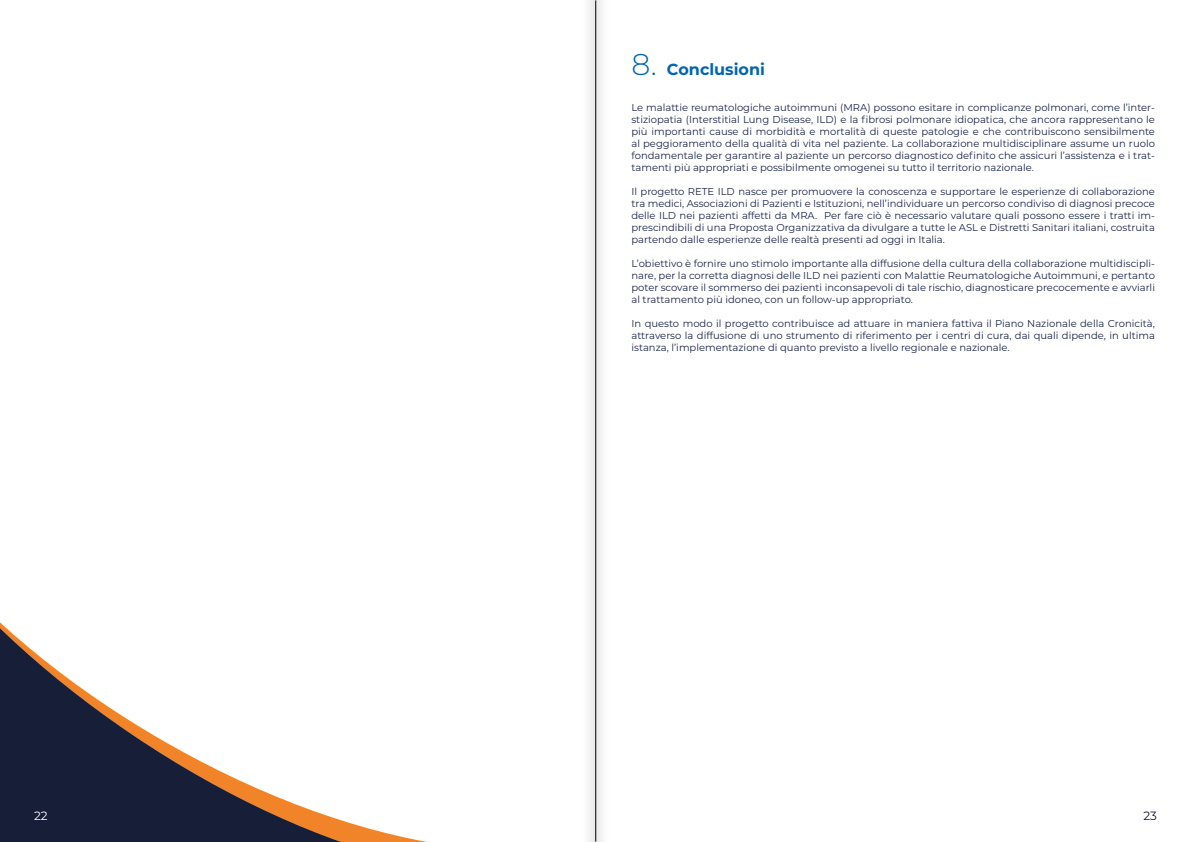
<style>
.page{position:relative;width:1191px;height:842px;background:#fff}
.page>*{position:absolute;margin:0;border:0;box-sizing:border-box;transform-origin:0 0}
.t1{font:700 16px "Montserrat";color:#0065b1}
.t2{font:12px "Montserrat";color:#11162d}
.t3{font:12px "Montserrat";color:#fff}
.t4{font:10px/12px "Montserrat";color:#1a264a;text-align:justify}
.s1{font-weight:300;font-size:30px}
</style>
<div class="page">
<img style="left:589px;top:0;width:13px;height:841px">
<hr style="left:595px;top:0;width:1px;height:841px;background:#000">
<svg style="left:0;top:622px;width:406px;height:220px"></svg>
<p class="t3" style="left:34px;top:807px;width:15px">22</p>
<h1 class="t1" style="left:631px;top:58px;width:135px"><span class="s1">8.</span> Conclusioni</h1>
<p class="t4" style="left:631px;top:101px;width:525px">Le malattie reumatologiche autoimmuni (MRA) possono esitare in complicanze polmonari, come l’inter&shy;stiziopatia (Interstitial Lung Disease, ILD) e la fibrosi polmonare idiopatica, che ancora rappresentano le più importanti cause di morbidità e mortalità di queste patologie e che contribuiscono sensibilmente al peggioramento della qualità di vita nel paziente. La collaborazione multidisciplinare assume un ruolo fondamentale per garantire al paziente un percorso diagnostico definito che assicuri l’assistenza e i trat&shy;tamenti più appropriati e possibilmente omogenei su tutto il territorio nazionale.</p>
<p class="t4" style="left:631px;top:185px;width:525px">Il progetto RETE ILD nasce per promuovere la conoscenza e supportare le esperienze di collaborazione tra medici, Associazioni di Pazienti e Istituzioni, nell’individuare un percorso condiviso di diagnosi precoce delle ILD nei pazienti affetti da MRA. Per fare ciò è necessario valutare quali possono essere i tratti im&shy;prescindibili di una Proposta Organizzativa da divulgare a tutte le ASL e Distretti Sanitari italiani, costruita partendo dalle esperienze delle realtà presenti ad oggi in Italia.</p>
<p class="t4" style="left:631px;top:257px;width:525px">L’obiettivo è fornire uno stimolo importante alla diffusione della cultura della collaborazione multidiscipli&shy;nare, per la corretta diagnosi delle ILD nei pazienti con Malattie Reumatologiche Autoimmuni, e pertanto poter scovare il sommerso dei pazienti inconsapevoli di tale rischio, diagnosticare precocemente e avviarli al trattamento più idoneo, con un follow-up appropriato.</p>
<p class="t4" style="left:631px;top:317px;width:525px">In questo modo il progetto contribuisce ad attuare in maniera fattiva il Piano Nazionale della Cronicità, attraverso la diffusione di uno strumento di riferimento per i centri di cura, dai quali dipende, in ultima istanza, l’implementazione di quanto previsto a livello regionale e nazionale.</p>
<p class="t2" style="left:1143px;top:807px;width:13px">23</p>
</div>
